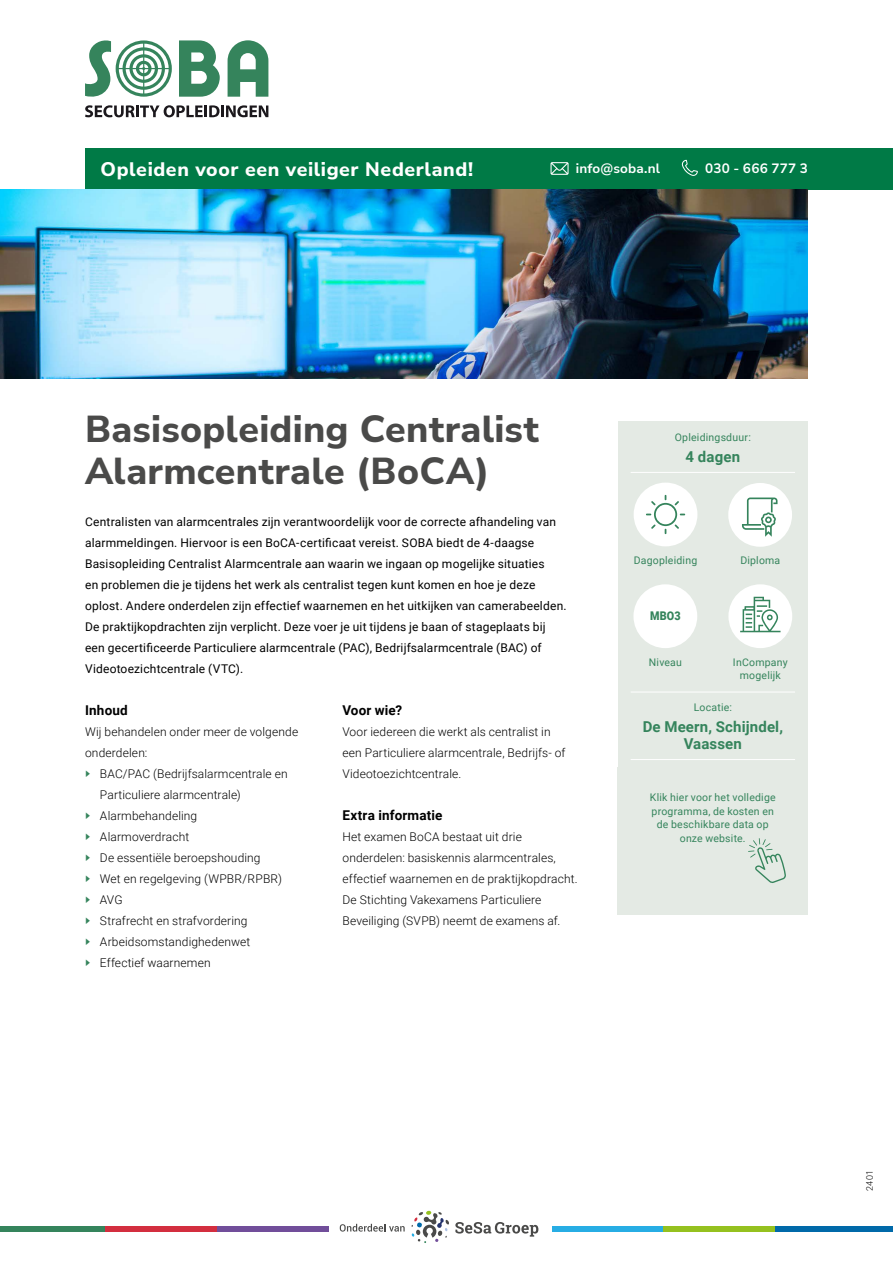
<style>
.page{position:relative;width:893px;height:1263px;background:#fff}
.page>*{position:absolute;margin:0;border:0;box-sizing:border-box;transform-origin:0 0}
.opleidingsnaam{font:800 37.5px/42px "Nunito Sans";letter-spacing:.005em;color:#4a4a49}
.t1{font:800 19.5px "Nunito Sans";letter-spacing:.03em;color:#fff}
.sidebar_tekstjes_groot{font:700 15px/16.5px "Roboto";letter-spacing:.01em;color:#35845c;text-align:center}
.TK2{font:700 13.5px "Roboto";letter-spacing:.01em;color:#000}
.t2{font:700 13.5px "Nunito Sans";letter-spacing:.01em;color:#fff}
.opleiding_intro{font:12px/21px "Roboto";letter-spacing:.015em;color:#000}
.platte_tekst{font:300 12px/21px "Roboto";letter-spacing:.01em;color:#000}
.t3{font:900 12px "Roboto";color:#35845c;scale:.9 1}
.sidebar_tekstjes_klein{font:10.5px/13.5px "Roboto";letter-spacing:.02em;color:#35845c;text-align:center}
.intro{font:10.5px/13.5px "Roboto";letter-spacing:.02em;color:#35845c;text-align:center}
.t4{font:300 9px "Roboto";color:#000}
</style>
<div class="page">
<div style="left:775px;top:1226px;width:118px;height:5px;background:#0069a9"></div>
<div style="left:0;top:1226px;width:105px;height:5px;background:#35845c"></div>
<div style="left:105px;top:1226px;width:112px;height:5px;background:#d32e3f"></div>
<div style="left:217px;top:1226px;width:111px;height:5px;background:#714e9a"></div>
<div style="left:552px;top:1226px;width:111px;height:5px;background:#27ade4"></div>
<div style="left:663px;top:1226px;width:112px;height:5px;background:#95c11f"></div>
<svg style="left:340px;top:1224px;width:65px;height:7px"></svg>
<svg style="left:455px;top:1222px;width:83px;height:14px"></svg>
<svg style="left:411px;top:1210px;width:38px;height:33px"></svg>
<div style="left:85px;top:148px;width:808px;height:42px;background:#007a46"></div>
<svg style="left:550px;top:162px;width:19px;height:13px"></svg>
<svg style="left:682px;top:160px;width:16px;height:16px"></svg>
<svg style="left:85px;top:40px;width:183px;height:77px"></svg>
<img style="left:0;top:190px;width:808px;height:189px">
<div style="left:618px;top:421px;width:190px;height:493px;background:#e4eae4"></div>
<hr style="left:631px;top:472px;width:164px;height:1px;background:#fff">
<hr style="left:631px;top:759px;width:164px;height:1px;background:#fff">
<hr style="left:631px;top:692px;width:164px;height:1px;background:#fff">
<div style="left:633px;top:584px;width:64px;height:64px;background:#fff;border-radius:50%"></div>
<div style="left:728px;top:483px;width:64px;height:64px;background:#fff;border-radius:50%"></div>
<svg style="left:742px;top:497px;width:35px;height:40px"></svg>
<div style="left:728px;top:584px;width:64px;height:64px;background:#fff;border-radius:50%"></div>
<svg style="left:740px;top:597px;width:40px;height:35px"></svg>
<div style="left:634px;top:483px;width:63px;height:63px;background:#fff;border-radius:50%"></div>
<svg style="left:646px;top:495px;width:39px;height:39px"></svg>
<svg style="left:748px;top:838px;width:38px;height:45px"></svg>
<h2 class="t1" style="left:101px;top:155px;width:374px">Opleiden voor een veiliger Nederland!</h2>
<p class="t2" style="left:576px;top:158px;width:86px">info@soba.nl</p>
<p class="t2" style="left:705px;top:158px;width:104px">030 - 666 777 3</p>
<p class="opleidingsnaam" style="left:85px;top:406px;width:455px">Basisopleiding Centralist<br>Alarmcentrale (BoCA)</p>
<p class="opleiding_intro" style="left:85px;top:511px;width:483px">Centralisten van alarmcentrales zijn verantwoordelijk voor de correcte afhandeling van alarmmeldingen. Hiervoor is een BoCA-certificaat vereist. SOBA biedt de 4-daagse Basisopleiding Centralist Alarmcentrale aan waarin we ingaan op mogelijke situaties<br>en problemen die je tijdens het werk als centralist tegen kunt komen en hoe je deze oplost. Andere onderdelen zijn effectief waarnemen en het uitkijken van camerabeelden.<br>De praktijkopdrachten zijn verplicht. Deze voer je uit tijdens je baan of stageplaats bij een gecertificeerde Particuliere alarmcentrale (PAC), Bedrijfsalarmcentrale (BAC) of Videotoezichtcentrale (VTC).</p>
<p class="TK2" style="left:85px;top:701px;width:44px">Inhoud</p>
<p class="platte_tekst" style="left:85px;top:721px;width:215px">Wij behandelen onder meer de volgende onderdelen:</p>
<p class="platte_tekst" style="left:100px;top:763px;width:189px">BAC/PAC (Bedrijfsalarmcentrale en<br>Particuliere alarmcentrale)</p>
<p class="platte_tekst" style="left:100px;top:805px;width:99px">Alarmbehandeling</p>
<p class="platte_tekst" style="left:100px;top:826px;width:91px">Alarmoverdracht</p>
<p class="platte_tekst" style="left:100px;top:847px;width:162px">De essentiële beroepshouding</p>
<p class="platte_tekst" style="left:100px;top:868px;width:184px">Wet en regelgeving (WPBR/RPBR)</p>
<p class="platte_tekst" style="left:100px;top:889px;width:24px">AVG</p>
<p class="platte_tekst" style="left:100px;top:910px;width:149px">Strafrecht en strafvordering</p>
<p class="platte_tekst" style="left:100px;top:931px;width:152px">Arbeidsomstandighedenwet</p>
<p class="platte_tekst" style="left:100px;top:952px;width:112px">Effectief waarnemen</p>
<p class="TK2" style="left:342px;top:701px;width:61px">Voor wie?</p>
<p class="platte_tekst" style="left:342px;top:721px;width:225px">Voor iedereen die werkt als centralist in een Particuliere alarmcentrale, Bedrijfs- of<br>Videotoezichtcentrale.</p>
<p class="TK2" style="left:342px;top:806px;width:101px">Extra informatie</p>
<p class="platte_tekst" style="left:342px;top:826px;width:237px">Het examen BoCA bestaat uit drie onderdelen: basiskennis alarmcentrales, effectief waarnemen en de praktijkopdracht.<br>De Stichting Vakexamens Particuliere Beveiliging (SVPB) neemt de examens af.</p>
<p class="sidebar_tekstjes_klein" style="left:675px;top:430px;width:78px">Opleidingsduur:</p>
<p class="sidebar_tekstjes_groot" style="left:686px;top:448px;width:56px">4 dagen</p>
<p class="sidebar_tekstjes_klein" style="left:634px;top:553px;width:65px">Dagopleiding</p>
<p class="t3" style="left:650px;top:608px;width:36px">MBO3</p>
<p class="sidebar_tekstjes_klein" style="left:740px;top:554px;width:42px">Diploma</p>
<p class="sidebar_tekstjes_klein" style="left:649px;top:655px;width:35px">Niveau</p>
<p class="sidebar_tekstjes_klein" style="left:733px;top:655px;width:56px">InCompany mogelijk</p>
<p class="sidebar_tekstjes_klein" style="left:694px;top:700px;width:40px">Locatie:</p>
<p class="sidebar_tekstjes_groot" style="left:643px;top:718px;width:142px">De Meern, Schijndel,<br>Vaassen</p>
<p class="sidebar_tekstjes_klein" style="left:632px;top:787px;width:162px">de kosten en de beschikbare data op onze website:</p>
<p class="intro" style="left:650px;top:790px;width:127px">Klik hier voor het volledige programma, de kosten en de beschikbare data op onze website.</p>
<p class="t4" style="left:863px;top:1191px;width:22px;rotate:-90deg">2401</p>
</div>
